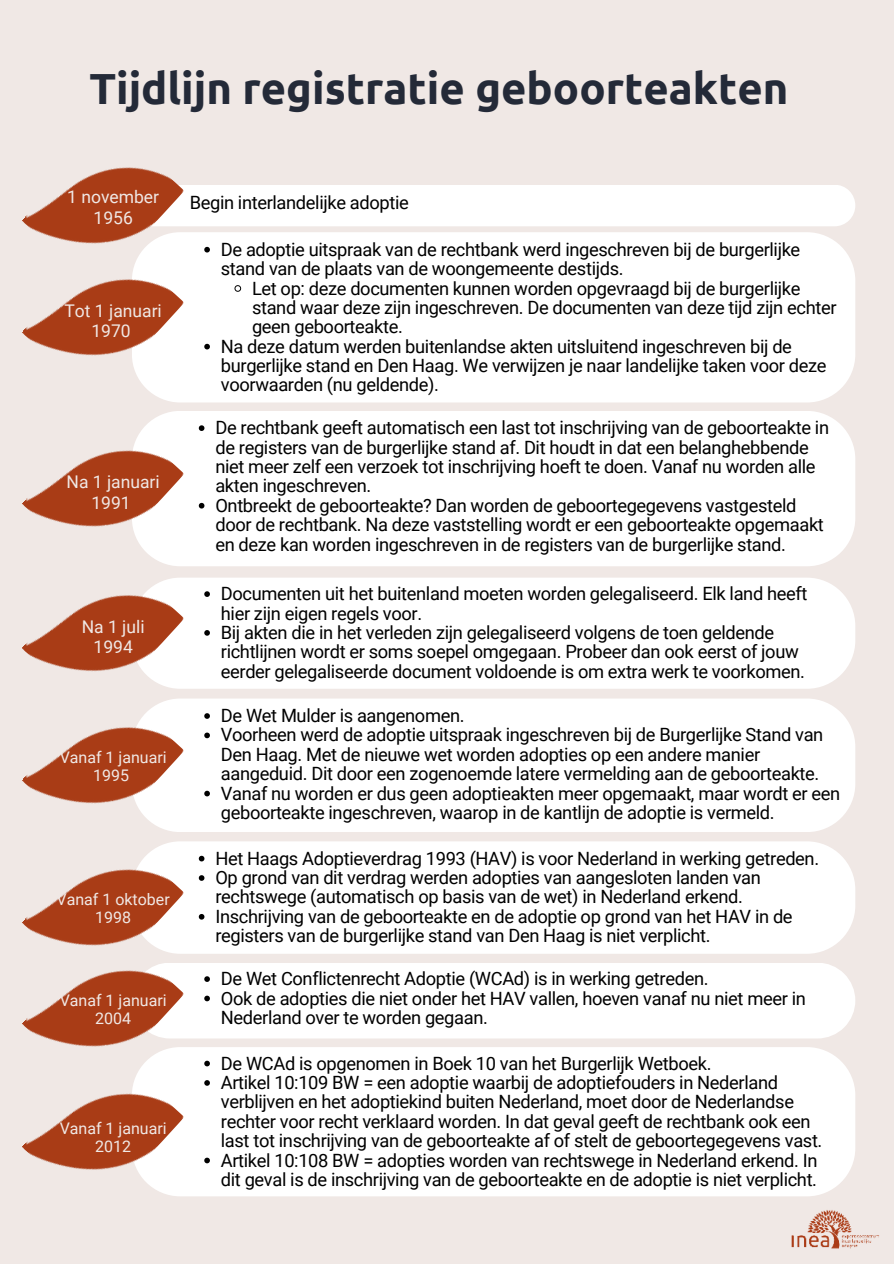
<style>
.page{position:relative;width:894px;height:1264px;background:#fff}
.page>*{position:absolute;margin:0;border:0;box-sizing:border-box;transform-origin:0 0}
.t1{font:700 43.5px "Ubuntu";color:#242a38}
.t2{font:18.3px/19.4px "Roboto";letter-spacing:-.02em;color:#000}
.t3{font:17.55px/20.2px "Roboto";color:#f0e8e5;text-align:center}
.t4{font:16.05px/18px "Roboto";color:#f0e8e5;text-align:center}
</style>
<div class="page">
<div style="left:0;top:0;width:893px;height:1263px;background:#f0e8e5"></div>
<div style="left:184px;top:185px;width:671px;height:41px;background:#fff"></div>
<img style="left:22px;top:167px;width:162px;height:68px">
<div style="left:132px;top:232px;width:723px;height:170px;background:#fff;border-radius:48px"></div>
<img style="left:22px;top:235px;width:162px;height:165px">
<svg style="left:204px;top:247px;width:6px;height:5px"></svg>
<svg style="left:234px;top:285px;width:7px;height:7px"></svg>
<svg style="left:204px;top:344px;width:6px;height:5px"></svg>
<div style="left:132px;top:411px;width:722px;height:155px;background:#fff;border-radius:48px"></div>
<img style="left:22px;top:411px;width:162px;height:140px">
<div style="left:132px;top:577px;width:723px;height:111px;background:#fff;border-radius:48px"></div>
<img style="left:22px;top:551px;width:162px;height:132px">
<svg style="left:204px;top:591px;width:6px;height:6px"></svg>
<svg style="left:204px;top:630px;width:6px;height:5px"></svg>
<div style="left:132px;top:698px;width:723px;height:134px;background:#fff;border-radius:48px"></div>
<img style="left:22px;top:683px;width:162px;height:142px">
<svg style="left:204px;top:713px;width:6px;height:5px"></svg>
<svg style="left:204px;top:732px;width:6px;height:6px"></svg>
<svg style="left:204px;top:790px;width:6px;height:6px"></svg>
<div style="left:132px;top:841px;width:723px;height:112px;background:#fff;border-radius:48px"></div>
<img style="left:22px;top:829px;width:162px;height:97px">
<svg style="left:199px;top:855px;width:5px;height:6px"></svg>
<svg style="left:199px;top:875px;width:5px;height:5px"></svg>
<svg style="left:199px;top:914px;width:5px;height:5px"></svg>
<div style="left:184px;top:963px;width:671px;height:75px;background:#fff"></div>
<img style="left:22px;top:926px;width:162px;height:121px">
<svg style="left:204px;top:976px;width:6px;height:5px"></svg>
<svg style="left:204px;top:995px;width:6px;height:6px"></svg>
<div style="left:132px;top:1047px;width:722px;height:149px;background:#fff;border-radius:48px"></div>
<img style="left:22px;top:1049px;width:162px;height:147px">
<img style="left:791px;top:1210px;width:88px;height:39px">
<svg style="left:199px;top:425px;width:5px;height:6px"></svg>
<svg style="left:199px;top:503px;width:5px;height:5px"></svg>
<svg style="left:204px;top:1060px;width:6px;height:6px"></svg>
<svg style="left:204px;top:1080px;width:6px;height:5px"></svg>
<svg style="left:204px;top:1157px;width:6px;height:6px"></svg>
<h1 class="t1" style="left:89px;top:62px;width:700px">Tijdlijn registratie geboorteakten</h1>
<p class="t3" style="left:67px;top:186px;width:93px">1 november<br>1956</p>
<p class="t2" style="left:190px;top:192px;width:220px">Begin interlandelijke adoptie</p>
<p class="t3" style="left:64px;top:300px;width:99px">Tot 1 januari<br>1970</p>
<p class="t3" style="left:67px;top:471px;width:95px">Na 1 januari<br>1991</p>
<p class="t3" style="left:82px;top:616px;width:64px">Na 1 juli<br>1994</p>
<p class="t4" style="left:60px;top:747px;width:108px">Vanaf 1 januari<br>1995</p>
<p class="t4" style="left:56px;top:889px;width:115px">Vanaf 1 oktober<br>1998</p>
<p class="t4" style="left:60px;top:990px;width:108px">Vanaf 1 januari<br>2004</p>
<p class="t4" style="left:60px;top:1118px;width:108px">Vanaf 1 januari<br>2012</p>
<p class="t2" style="left:221px;top:239px;width:580px">De adoptie uitspraak van de rechtbank werd ingeschreven bij de burgerlijke stand van de plaats van de woongemeente destijds.</p>
<p class="t2" style="left:252px;top:278px;width:550px">Let op: deze documenten kunnen worden opgevraagd bij de burgerlijke</p>
<p class="t2" style="left:252px;top:297px;width:586px">stand waar deze zijn ingeschreven. De documenten van deze tijd zijn echter</p>
<p class="t2" style="left:252px;top:316px;width:152px">geen geboorteakte.</p>
<p class="t2" style="left:221px;top:336px;width:572px">Na deze datum werden buitenlandse akten uitsluitend ingeschreven bij de</p>
<p class="t2" style="left:221px;top:355px;width:607px">burgerlijke stand en Den Haag. We verwijzen je naar landelijke taken voor deze</p>
<p class="t2" style="left:221px;top:374px;width:219px">voorwaarden (nu geldende).</p>
<p class="t2" style="left:215px;top:417px;width:615px">De rechtbank geeft automatisch een last tot inschrijving van de geboorteakte in de registers van de burgerlijke stand af. Dit houdt in dat een belanghebbende niet meer zelf een verzoek tot inschrijving hoeft te doen. Vanaf nu worden alle akten ingeschreven.<br>Ontbreekt de geboorteakte? Dan worden de geboortegegevens vastgesteld door de rechtbank. Na deze vaststelling wordt er een geboorteakte opgemaakt en deze kan worden ingeschreven in de registers van de burgerlijke stand.</p>
<p class="t2" style="left:221px;top:583px;width:588px">Documenten uit het buitenland moeten worden gelegaliseerd. Elk land heeft hier zijn eigen regels voor.<br>Bij akten die in het verleden zijn gelegaliseerd volgens de toen geldende richtlijnen wordt er soms soepel omgegaan. Probeer dan ook eerst of jouw eerder gelegaliseerde document voldoende is om extra werk te voorkomen.</p>
<p class="t2" style="left:221px;top:705px;width:621px">De Wet Mulder is aangenomen.<br>Voorheen werd de adoptie uitspraak ingeschreven bij de Burgerlijke Stand van Den Haag. Met de nieuwe wet worden adopties op een andere manier aangeduid. Dit door een zogenoemde latere vermelding aan de geboorteakte.<br>Vanaf nu worden er dus geen adoptieakten meer opgemaakt, maar wordt er een geboorteakte ingeschreven, waarop in de kantlijn de adoptie is vermeld.</p>
<p class="t2" style="left:215px;top:847px;width:605px">Het Haags Adoptieverdrag 1993 (HAV) is voor Nederland in werking getreden.<br>Op grond van dit verdrag werden adopties van aangesloten landen van rechtswege (automatisch op basis van de wet) in Nederland erkend.<br>Inschrijving van de geboorteakte en de adoptie op grond van het HAV in de registers van de burgerlijke stand van Den Haag is niet verplicht.</p>
<p class="t2" style="left:221px;top:968px;width:586px">De Wet Conflictenrecht Adoptie (WCAd) is in werking getreden.<br>Ook de adopties die niet onder het HAV vallen, hoeven vanaf nu niet meer in<br>Nederland over te worden gegaan.</p>
<p class="t2" style="left:221px;top:1052px;width:603px">De WCAd is opgenomen in Boek 10 van het Burgerlijk Wetboek.<br>Artikel 10:109 BW = een adoptie waarbij de adoptiefouders in Nederland verblijven en het adoptiekind buiten Nederland, moet door de Nederlandse rechter voor recht verklaard worden. In dat geval geeft de rechtbank ook een last tot inschrijving van de geboorteakte af of stelt de geboortegegevens vast.<br>Artikel 10:108 BW = adopties worden van rechtswege in Nederland erkend. In dit geval is de inschrijving van de geboorteakte en de adoptie is niet verplicht.</p>
</div>
